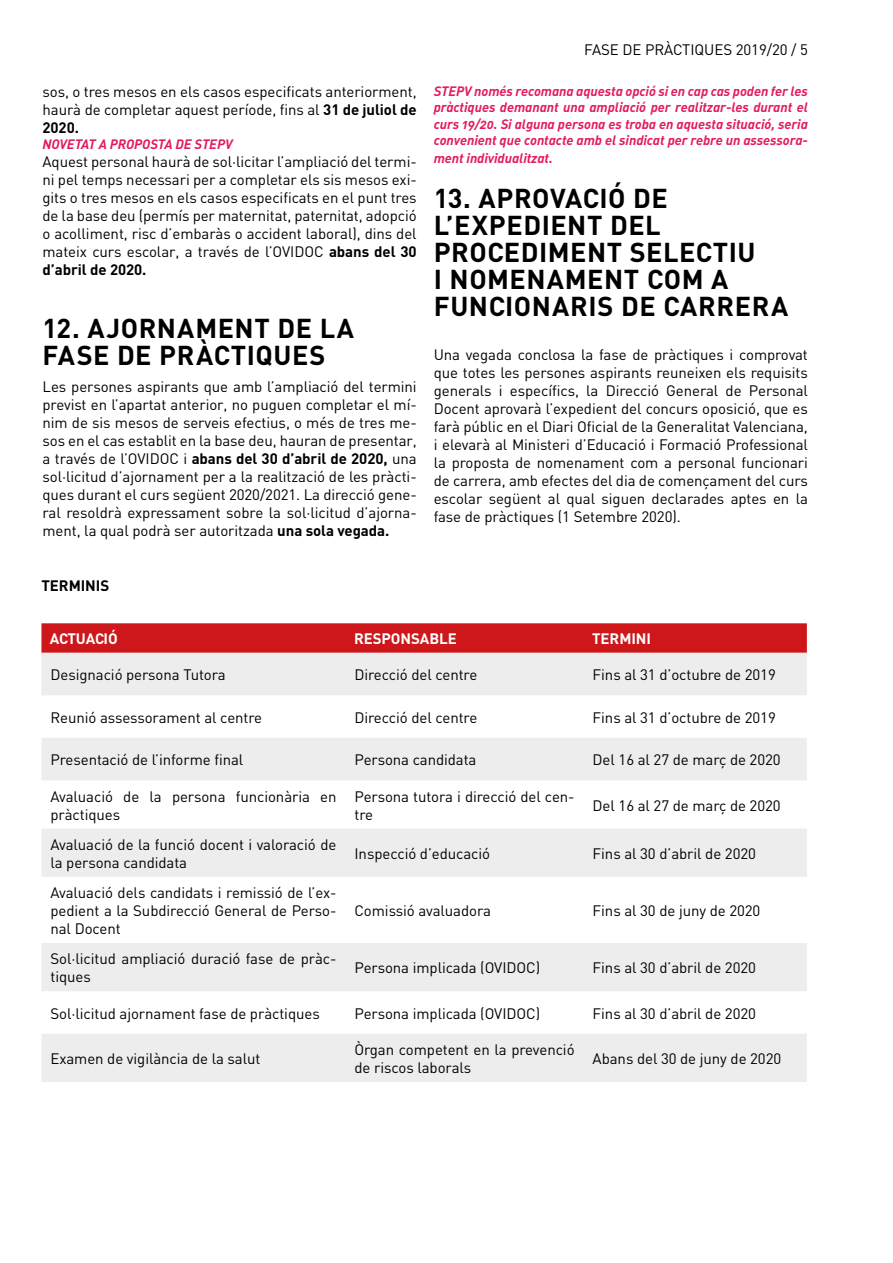
<style>
.page{position:relative;width:893px;height:1263px;background:#fff}
.page>*{position:absolute;margin:0;border:0;box-sizing:border-box;transform-origin:0 0}
.t1{font:700 27px/27px "DIN";letter-spacing:.02em;color:#000}
.t2{font:15px/18px "DIN";letter-spacing:-.005em;color:#000;text-align:justify}
.t3{font:700 15px "DIN";letter-spacing:-.005em;color:#fff}
.t4{font:700 15px "DIN";letter-spacing:-.005em;color:#000}
.t5{font:13.5px/16.2px "DIN Bold Italic Alt";letter-spacing:-.005em;color:#e21b5a;text-align:justify}
.s1{font-weight:700}
</style>
<div class="page">
<div style="left:41px;top:623px;width:766px;height:30px;background:#cd171a"></div>
<svg style="left:42px;top:653px;width:765px;height:429px;fill:#ededed"></svg>
<p class="t2" style="left:43px;top:83px;width:376px">sos, o tres mesos en els casos especificats anteriorment, haurà de completar aquest període, fins al <span class="s1">31 de juliol de 2020.</span></p>
<p class="t5" style="left:43px;top:136px;width:191px">NOVETAT A PROPOSTA DE STEPV</p>
<p class="t2" style="left:43px;top:153px;width:376px">Aquest personal haurà de sol·licitar l’ampliació del termi&shy;ni pel temps necessari per a completar els sis mesos exi&shy;gits o tres mesos en els casos especificats en el punt tres de la base deu (permís per maternitat, paternitat, adopció o acolliment, risc d’embaràs o accident laboral), dins del mateix curs escolar, a través de l’OVIDOC <span class="s1">abans del 30 d’abril de 2020.</span></p>
<h1 class="t1" style="left:43px;top:314px;width:313px">12. AJORNAMENT DE LA<br>FASE DE PRÀCTIQUES</h1>
<p class="t2" style="left:43px;top:377px;width:376px">Les persones aspirants que amb l’ampliació del termini previst en l’apartat anterior, no puguen completar el mí&shy;nim de sis mesos de serveis efectius, o més de tres me&shy;sos en el cas establit en la base deu, hauran de presentar, a través de l’OVIDOC i <span class="s1">abans del 30 d’abril de 2020,</span> una sol·licitud d’ajornament per a la realització de les pràcti&shy;ques durant el curs següent 2020/2021. La direcció gene&shy;ral resoldrà expressament sobre la sol·licitud d’ajorna&shy;ment, la qual podrà ser autoritzada <span class="s1">una sola vegada.</span></p>
<p class="t2" style="left:584px;top:40px;width:225px">FASE DE PRÀCTIQUES 2019/20 / 5</p>
<p class="t5" style="left:434px;top:83px;width:376px">STEPV només recomana aquesta opció si en cap cas poden fer les pràctiques demanant una ampliació per realitzar-les durant el curs 19/20. Si alguna persona es troba en aquesta situació, seria convenient que contacte amb el sindicat per rebre un assessora-</p>
<p class="t5" style="left:434px;top:149px;width:121px">ment individualitzat.</p>
<h1 class="t1" style="left:434px;top:183px;width:356px">13. APROVACIÓ DE<br>L’EXPEDIENT DEL<br>PROCEDIMENT SELECTIU<br>I NOMENAMENT COM A<br>FUNCIONARIS DE CARRERA</h1>
<p class="t2" style="left:434px;top:346px;width:376px">Una vegada conclosa la fase de pràctiques i comprovat que totes les persones aspirants reuneixen els requisits generals i específics, la Direcció General de Personal Docent aprovarà l’expedient del concurs oposició, que es farà públic en el Diari Oficial de la Generalitat Valenciana, i elevarà al Ministeri d’Educació i Formació Professional la proposta de nomenament com a personal funcionari de carrera, amb efectes del dia de començament del curs escolar següent al qual siguen declarades aptes en la fase de pràctiques (1 Setembre 2020).</p>
<p class="t4" style="left:41px;top:576px;width:69px">TERMINIS</p>
<p class="t3" style="left:50px;top:629px;width:69px">ACTUACIÓ</p>
<p class="t3" style="left:354px;top:629px;width:104px">RESPONSABLE</p>
<p class="t3" style="left:592px;top:629px;width:60px">TERMINI</p>
<p class="t2" style="left:50px;top:665px;width:177px">Designació persona Tutora</p>
<p class="t2" style="left:354px;top:665px;width:124px">Direcció del centre</p>
<p class="t2" style="left:593px;top:665px;width:185px">Fins al 31 d’octubre de 2019</p>
<p class="t2" style="left:50px;top:708px;width:213px">Reunió assessorament al centre</p>
<p class="t2" style="left:354px;top:708px;width:124px">Direcció del centre</p>
<p class="t2" style="left:593px;top:708px;width:185px">Fins al 31 d’octubre de 2019</p>
<p class="t2" style="left:50px;top:750px;width:194px">Presentació de l’informe final</p>
<p class="t2" style="left:354px;top:750px;width:123px">Persona candidata</p>
<p class="t2" style="left:593px;top:750px;width:190px">Del 16 al 27 de març de 2020</p>
<p class="t2" style="left:50px;top:787px;width:288px">Avaluació de la persona funcionària en pràctiques</p>
<p class="t2" style="left:354px;top:787px;width:222px">Persona tutora i direcció del cen&shy;tre</p>
<p class="t2" style="left:593px;top:796px;width:190px">Del 16 al 27 de març de 2020</p>
<p class="t2" style="left:50px;top:835px;width:288px">Avaluació de la funció docent i valoració de la persona candidata</p>
<p class="t2" style="left:354px;top:844px;width:137px">Inspecció d’educació</p>
<p class="t2" style="left:593px;top:844px;width:165px">Fins al 30 d’abril de 2020</p>
<p class="t2" style="left:50px;top:883px;width:288px">Avaluació dels candidats i remissió de l’ex&shy;pedient a la Subdirecció General de Perso&shy;nal Docent</p>
<p class="t2" style="left:354px;top:901px;width:138px">Comissió avaluadora</p>
<p class="t2" style="left:593px;top:901px;width:169px">Fins al 30 de juny de 2020</p>
<p class="t2" style="left:50px;top:949px;width:288px">Sol·licitud ampliació duració fase de pràc&shy;tiques</p>
<p class="t2" style="left:354px;top:958px;width:187px">Persona implicada (OVIDOC)</p>
<p class="t2" style="left:593px;top:958px;width:165px">Fins al 30 d’abril de 2020</p>
<p class="t2" style="left:50px;top:1004px;width:271px">Sol·licitud ajornament fase de pràctiques</p>
<p class="t2" style="left:354px;top:1004px;width:187px">Persona implicada (OVIDOC)</p>
<p class="t2" style="left:593px;top:1004px;width:165px">Fins al 30 d’abril de 2020</p>
<p class="t2" style="left:50px;top:1049px;width:212px">Examen de vigilància de la salut</p>
<p class="t2" style="left:354px;top:1040px;width:222px">Òrgan competent en la prevenció de riscos laborals</p>
<p class="t2" style="left:593px;top:1049px;width:190px">Abans del 30 de juny de 2020</p>
</div>
